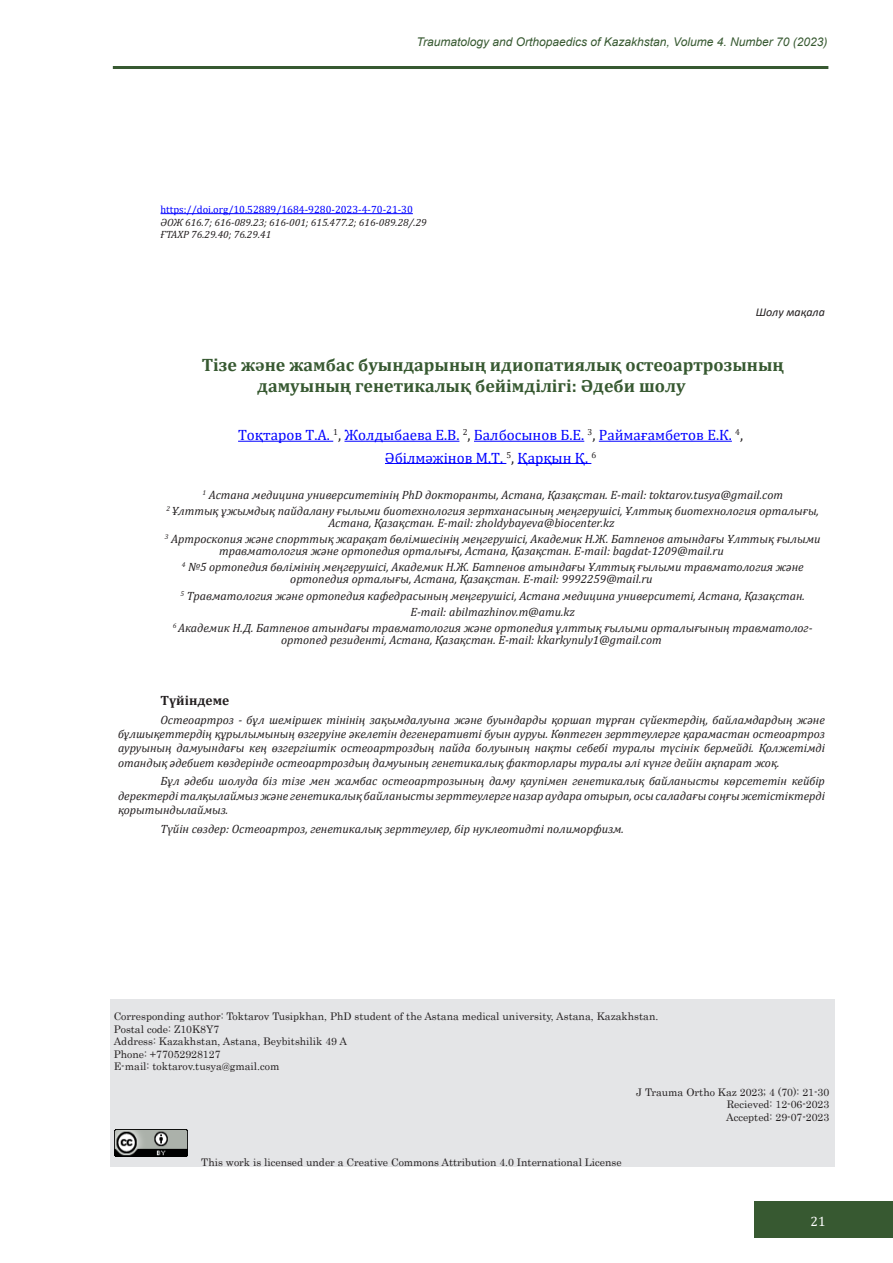
<style>
.page{position:relative;width:893px;height:1263px;background:#fff}
.page>*{position:absolute;margin:0;border:0;box-sizing:border-box;transform-origin:0 0}
.Название_статьи{font:700 18px/21.6px "Cambria";color:#375931}
.ФИО_авторов{font:15px "Cambria";color:#00f}
.Резюме{font:700 13.5px "Cambria";color:#231f20}
.t1{font:13.5px "Cambria";color:#fff}
.должность{font:italic 12px/12px "Cambria";color:#231f20}
.текст_абстракта{font:italic 12px/14.4px "Cambria";color:#231f20;text-align:justify}
.t2{font:italic 12px "Arial";color:#375931}
.Вид_статьи{font:italic 12px "Calibri";color:#231f20}
.корресп{font:10.5px "Century";color:#231f20}
.МРНТИ{font:italic 10.5px "Cambria";color:#231f20}
.МРНТИ-2{font:10.5px "Cambria";color:#00f}
.s1{color:#231f20}
</style>
<div class="page">
<div style="left:754px;top:1202px;width:139px;height:36px;background:#375931"></div>
<hr style="left:113px;top:66px;width:715px;height:3px;background:#375931">
<div style="left:111px;top:999px;width:724px;height:167px;background:#e4e5e7"></div>
<hr style="left:161px;top:213px;width:252px;height:1px;background:#00f">
<hr style="left:238px;top:441px;width:95px;height:1px;background:#00f">
<hr style="left:344px;top:441px;width:115px;height:1px;background:#00f">
<hr style="left:474px;top:441px;width:110px;height:1px;background:#00f">
<hr style="left:599px;top:441px;width:133px;height:1px;background:#00f">
<hr style="left:385px;top:463px;width:121px;height:1px;background:#00f">
<hr style="left:518px;top:463px;width:73px;height:1px;background:#00f">
<img style="left:115px;top:1129px;width:72px;height:28px">
<p class="t2" style="left:417px;top:34px;width:412px">Traumatology and Orthopаedics of Kazakhstan, Volume 4. Number 70 (2023)</p>
<p class="МРНТИ-2" style="left:161px;top:203px;width:254px">https://doi.org/10.52889/1684-9280-2023-4-70-21-30</p>
<p class="МРНТИ" style="left:161px;top:215px;width:268px">ӘОЖ 616.7; 616-089.23; 616-001; 615.477.2; 616-089.28/.29</p>
<p class="МРНТИ" style="left:161px;top:227px;width:112px">ҒТАХР 76.29.40; 76.29.41</p>
<p class="Вид_статьи" style="left:756px;top:304px;width:71px">Шолу мақала</p>
<p class="Название_статьи" style="left:257px;top:353px;width:528px;text-indent:-56px">Тізе және жамбас буындарының идиопатиялық остеоартрозының дамуының генетикалық бейімділігі: Әдеби шолу</p>
<p class="ФИО_авторов" style="left:238px;top:426px;width:507px">Тоқтаров Т.А. <sup>1</sup><span class="s1">,</span> Жолдыбаева Е.В. <sup>2</sup><span class="s1">,</span> Балбосынов Б.Е. <sup>3</sup><span class="s1">,</span> Раймағамбетов Е.К. <sup>4</sup><span class="s1">,</span></p>
<p class="ФИО_авторов" style="left:385px;top:449px;width:213px">Әбілмәжінов М.Т. <sup>5</sup><span class="s1">,</span> Қарқын Қ. <sup>6</sup></p>
<p class="должность" style="left:202px;top:488px;width:582px"><sup>1</sup> Астана медицина университетінің PhD докторанты, Астана, Қазақстан. E-mail: toktarov.tusya@gmail.com</p>
<p class="должность" style="left:328px;top:504px;width:492px;text-indent:-162px"><sup>2</sup> Ұлттық ұжымдық пайдалану ғылыми биотехнология зертханасының меңгерушісі, Ұлттық биотехнология орталығы,<br>Астана, Қазақстан. E-mail: zholdybayeva@biocenter.kz</p>
<p class="должность" style="left:219px;top:532px;width:603px;text-indent:-54px"><sup>3</sup> Артроскопия және спорттық жарақат бөлімшесінің меңгерушісі, Академик Н.Ж. Батпенов атындағы Ұлттық ғылыми травматология және ортопедия орталығы, Астана, Қазақстан. E-mail: bagdat-1209@mail.ru</p>
<p class="должность" style="left:290px;top:561px;width:515px;text-indent:-108px"><sup>4</sup> №5 ортопедия бөлімінің меңгерушісі, Академик Н.Ж. Батпенов атындағы Ұлттық ғылыми травматология және ортопедия орталығы, Астана, Қазақстан. E-mail: 9992259@mail.ru</p>
<p class="должность" style="left:180px;top:589px;width:626px"><sup>5</sup> Травматология және ортопедия кафедрасының меңгерушісі, Астана медицина университеті, Астана, Қазақстан.</p>
<p class="должность" style="left:410px;top:605px;width:166px">E-mail: abilmazhinov.m@amu.kz</p>
<p class="должность" style="left:281px;top:621px;width:533px;text-indent:-108px"><sup>6</sup> Академик Н.Д. Батпенов атындағы травматология және ортопедия ұлттық ғылыми орталығының травматолог&shy;ортопед резиденті, Астана, Қазақстан. E-mail: kkarkynuly1@gmail.com</p>
<p class="Резюме" style="left:161px;top:691px;width:70px">Түйіндеме</p>
<p class="текст_абстракта" style="left:118px;top:712px;width:708px;text-indent:43px">Остеоартроз - бұл шеміршек тінінің зақымдалуына және буындарды қоршап тұрған сүйектердің, байламдардың және бұлшықеттердің құрылымының өзгеруіне әкелетін дегенеративті буын ауруы. Көптеген зерттеулерге қарамастан остеоартроз ауруының дамуындағы кең өзгергіштік остеоартроздың пайда болуының нақты себебі туралы түсінік бермейді. Қолжетімді отандық әдебиет көздерінде остеоартроздың дамуының генетикалық факторлары туралы әлі күнге дейін ақпарат жоқ.</p>
<p class="текст_абстракта" style="left:118px;top:773px;width:708px;text-indent:43px">Бұл әдеби шолуда біз тізе мен жамбас остеоартрозының даму қаупімен генетикалық байланысты көрсететін кейбір деректерді талқылаймыз және генетикалық байланысты зерттеулерге назар аудара отырып, осы саладағы соңғы жетістіктерді қорытындылаймыз.</p>
<p class="текст_абстракта" style="left:161px;top:821px;width:465px">Түйін сөздер: Остеоартроз, генетикалық зерттеулер, бір нуклеотидті полиморфизм.</p>
<p class="корресп" style="left:114px;top:1007px;width:546px">Corresponding author: Toktarov Tusipkhan, PhD student of the Astana medical university, Astana, Kazakhstan.</p>
<p class="корресп" style="left:114px;top:1020px;width:107px">Postal code: Z10K8Y7</p>
<p class="корресп" style="left:114px;top:1033px;width:235px">Address: Kazakhstan, Astana, Beybitshilik 49 A</p>
<p class="корресп" style="left:114px;top:1045px;width:108px">Phone: +77052928127</p>
<p class="корресп" style="left:114px;top:1058px;width:167px">E-mail: toktarov.tusya@gmail.com</p>
<p class="корресп" style="left:636px;top:1083px;width:194px">J Trauma Ortho Kaz 2023; 4 (70): 21-30</p>
<p class="корресп" style="left:727px;top:1096px;width:104px">Recieved: 12-06-2023</p>
<p class="корресп" style="left:726px;top:1108px;width:105px">Accepted: 29-07-2023</p>
<p class="корресп" style="left:201px;top:1153px;width:422px">This work is licensed under a Creative Commons Attribution 4.0 International License</p>
<p class="t1" style="left:811px;top:1213px;width:17px">21</p>
</div>
